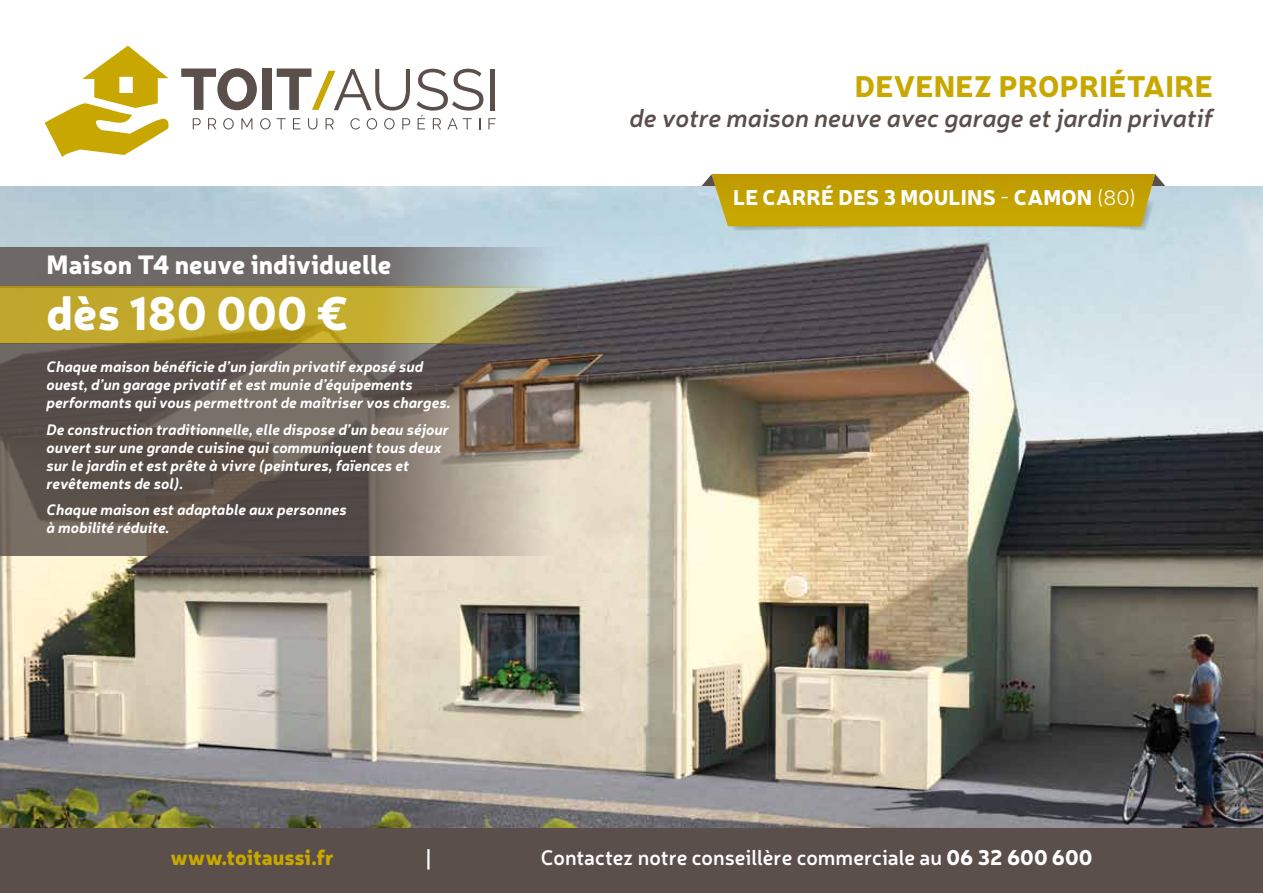
<style>
.page{position:relative;width:1263px;height:893px;background:#fff}
.page>*{position:absolute;margin:0;border:0;box-sizing:border-box;transform-origin:0 0}
.t1{font:900 46.35px "Neris";color:#fff}
.t2{font:900 29.4px "Neris";letter-spacing:.01em;color:#c8a800}
.t3{font:900 26.1px "Neris";color:#fff}
.t4{font:italic 600 25.2px "Neris";color:#5a4f4a}
.t5{font:600 21px "Neris";color:#fff}
.t6{font:900 21px "Neris";letter-spacing:.01em;color:#fff}
.t7{font:900 21px "Neris";color:#c8a800}
.t8{font:italic 700 15px/18px "Neris";color:#fff}
.s1{font-weight:300}
.s2{font-weight:900}
</style>
<div class="page">
<div style="left:0;top:828px;width:1263px;height:65px;background:#5a4f4a"></div>
<img style="left:0;top:186px;width:1263px;height:642px">
<svg style="left:685px;top:174px;width:496px;height:57px;background:#c2ac2d"></svg>
<svg style="left:193px;top:118px;width:8px;height:11px"></svg>
<svg style="left:208px;top:118px;width:8px;height:11px"></svg>
<svg style="left:223px;top:118px;width:11px;height:11px"></svg>
<svg style="left:241px;top:118px;width:11px;height:11px"></svg>
<svg style="left:260px;top:118px;width:11px;height:11px"></svg>
<svg style="left:277px;top:118px;width:9px;height:11px"></svg>
<svg style="left:293px;top:118px;width:7px;height:11px"></svg>
<svg style="left:308px;top:118px;width:9px;height:11px"></svg>
<svg style="left:326px;top:118px;width:8px;height:11px"></svg>
<svg style="left:350px;top:118px;width:10px;height:12px"></svg>
<svg style="left:367px;top:118px;width:10px;height:11px"></svg>
<svg style="left:384px;top:118px;width:11px;height:11px"></svg>
<svg style="left:402px;top:118px;width:8px;height:11px"></svg>
<svg style="left:181px;top:68px;width:76px;height:42px"></svg>
<div style="left:262px;top:68px;width:10px;height:42px;background:#5a4f4a"></div>
<svg style="left:45px;top:46px;width:124px;height:111px"></svg>
<svg style="left:417px;top:69px;width:79px;height:60px"></svg>
<hr style="left:491px;top:69px;width:4px;height:41px;background:#5a4f4a">
<svg style="left:277px;top:68px;width:133px;height:43px"></svg>
<svg style="left:0;top:247px;width:589px;height:40px;background:#80817f"></svg>
<svg style="left:0;top:287px;width:589px;height:57px;background:#ae9b3a"></svg>
<svg style="left:0;top:344px;width:589px;height:212px;background:#71665e"></svg>
<h2 class="t2" style="left:855px;top:65px;width:359px">DEVENEZ PROPRIÉTAIRE</h2>
<h3 class="t4" style="left:629px;top:101px;width:585px">de votre maison neuve avec garage et jardin privatif</h3>
<h3 class="t3" style="left:47px;top:246px;width:346px">MAISON T4 NEUVE INDIVIDUELLE</h3>
<h1 class="t1" style="left:47px;top:279px;width:304px">DÈS 180 000 €</h1>
<p class="t8" style="left:47px;top:357px;width:406px">Chaque maison bénéficie d’un jardin privatif exposé sud ouest, d’un garage privatif et est munie d’équipements performants qui vous permettront de maîtriser vos charges.</p>
<p class="t8" style="left:47px;top:420px;width:404px">De construction traditionnelle, elle dispose d’un beau séjour ouvert sur une grande cuisine qui communiquent tous deux sur le jardin et est prête à vivre (peintures, faïences et revêtements de sol).</p>
<p class="t8" style="left:47px;top:500px;width:302px">Chaque maison est adaptable aux personnes à mobilité réduite.</p>
<h3 class="t6" style="left:733px;top:182px;width:405px">LE CARRÉ DES 3 MOULINS <span class="s1">-</span> CAMON <span class="s1">(80)</span></h3>
<h3 class="t7" style="left:170px;top:842px;width:165px">WWW.TOITAUSSI.FR</h3>
<h3 class="t5" style="left:425px;top:843px;width:8px">|</h3>
<h3 class="t5" style="left:541px;top:843px;width:553px">Contactez notre conseillère commerciale au <span class="s2">06 32 600 600</span></h3>
</div>
